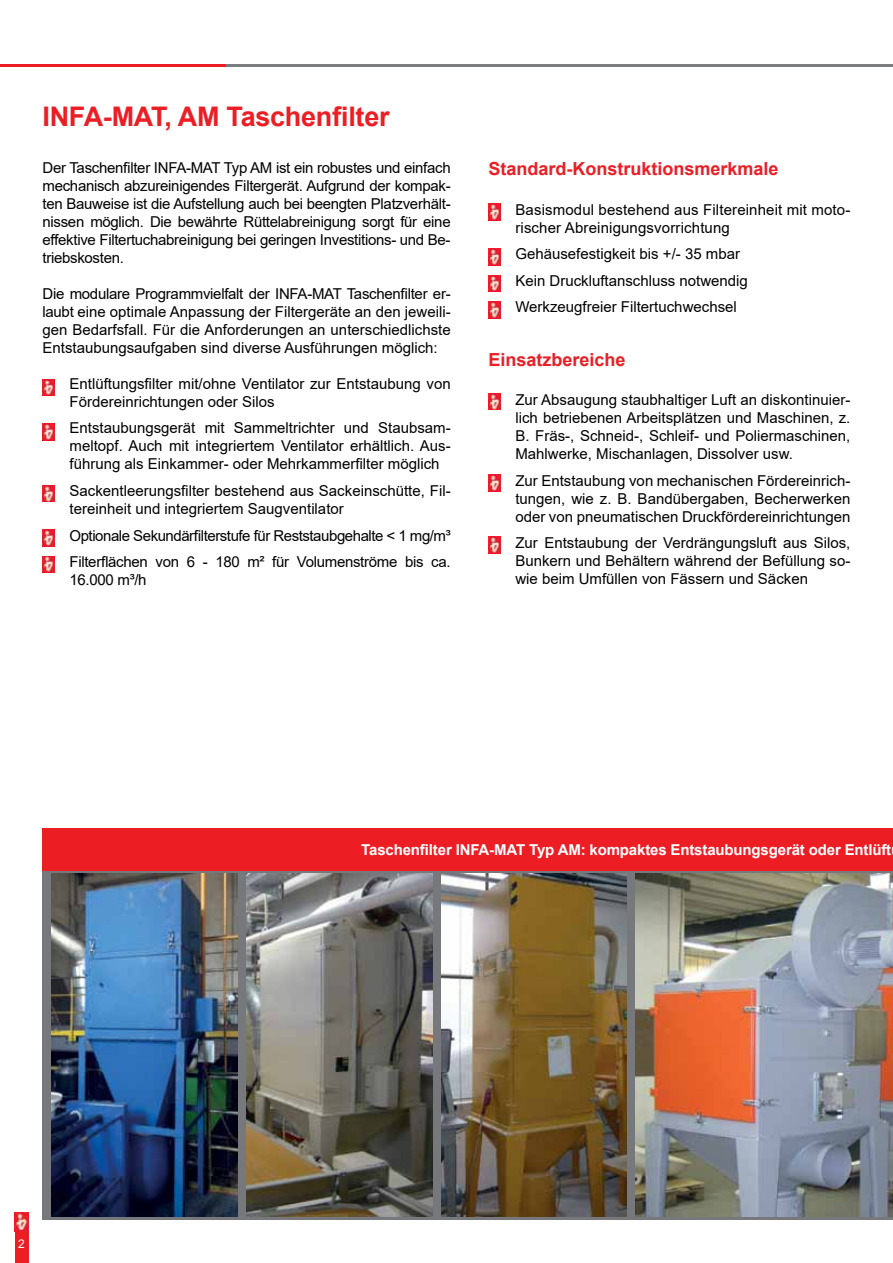
<style>
.page{position:relative;width:893px;height:1263px;background:#fff}
.page>*{position:absolute;margin:0;border:0;box-sizing:border-box;transform-origin:0 0}
.t1{font:700 27px "Arial";letter-spacing:-.01em;color:#ed1d24}
.t2{font:700 18px "Arial";color:#ed1d24}
.t3{font:15px/18px "Arial";color:#000;text-align:justify}
.t4{font:700 15px "Arial";letter-spacing:-.01em;color:#fff}
.t5{font:15px/18px "Arial";letter-spacing:-.02em;color:#000}
.t6{font:15px "Arial";letter-spacing:-.03em;color:#000}
.t7{font:12px "Arial";color:#fff}
</style>
<div class="page">
<hr style="left:139px;top:65px;width:754px;height:2px;background:#7b7d7e">
<hr style="left:0;top:65px;width:226px;height:2px;background:#ed1d24">
<div style="left:15px;top:1213px;width:14px;height:50px;background:#ed1d24"></div>
<img style="left:15px;top:1213px;width:14px;height:18px">
<img style="left:43px;top:379px;width:12px;height:17px">
<img style="left:43px;top:485px;width:12px;height:17px">
<img style="left:43px;top:424px;width:12px;height:17px">
<img style="left:43px;top:529px;width:12px;height:17px">
<img style="left:43px;top:556px;width:12px;height:17px">
<svg style="left:43px;top:871px;width:850px;height:349px;background:#747475"></svg>
<div style="left:43px;top:828px;width:850px;height:43px;background:#ed1d24"></div>
<img style="left:247px;top:874px;width:185px;height:343px">
<img style="left:441px;top:874px;width:185px;height:343px">
<img style="left:52px;top:874px;width:185px;height:343px">
<img style="left:636px;top:874px;width:257px;height:343px">
<img style="left:488px;top:393px;width:13px;height:17px">
<img style="left:488px;top:475px;width:13px;height:16px">
<img style="left:488px;top:537px;width:13px;height:16px">
<img style="left:488px;top:203px;width:13px;height:17px">
<img style="left:488px;top:249px;width:13px;height:16px">
<img style="left:488px;top:275px;width:13px;height:17px">
<img style="left:488px;top:301px;width:13px;height:17px">
<h1 class="t1" style="left:43px;top:97px;width:349px">INFA-MAT, AM Taschenfilter</h1>
<p class="t3" style="left:43px;top:159px;width:410px">Der Taschenfilter INFA-MAT Typ AM ist ein robustes und einfach mechanisch abzureinigendes Filtergerät. Aufgrund der kompak&shy;ten Bauweise ist die Aufstellung auch bei beengten Platzverhält&shy;nissen möglich. Die bewährte Rüttelabreinigung sorgt für eine effektive Filtertuchabreinigung bei geringen Investitions- und Be&shy;triebskosten.</p>
<p class="t3" style="left:43px;top:285px;width:410px">Die modulare Programmvielfalt der INFA-MAT Taschenfilter er&shy;laubt eine optimale Anpassung der Filtergeräte an den jeweili&shy;gen Bedarfsfall. Für die Anforderungen an unterschiedlichste Entstaubungsaufgaben sind diverse Ausführungen möglich:</p>
<p class="t3" style="left:70px;top:375px;width:383px;text-indent:-27px">• Entlüftungsfilter mit/ohne Ventilator zur Entstaubung von<br>Fördereinrichtungen oder Silos</p>
<p class="t3" style="left:70px;top:419px;width:383px;text-indent:-27px">• Entstaubungsgerät mit Sammeltrichter und Staubsam&shy;meltopf. Auch mit integriertem Ventilator erhältlich. Aus&shy;führung als Einkammer- oder Mehrkammerfilter möglich</p>
<p class="t3" style="left:70px;top:482px;width:383px;text-indent:-27px">• Sackentleerungsfilter bestehend aus Sackeinschütte, Fil&shy;tereinheit und integriertem Saugventilator</p>
<p class="t6" style="left:43px;top:525px;width:410px">• Optionale Sekundärfilterstufe für Reststaubgehalte &lt; 1 mg/m³</p>
<p class="t5" style="left:70px;top:553px;width:383px;text-indent:-27px">• Filterflächen von 6 - 180 m² für Volumenströme bis ca.<br>16.000 m³/h</p>
<p class="t2" style="left:488px;top:156px;width:292px">Standard-Konstruktionsmerkmale</p>
<p class="t3" style="left:515px;top:200px;width:336px;text-indent:-27px">• Basismodul bestehend aus Filtereinheit mit moto&shy;rischer Abreinigungsvorrichtung</p>
<p class="t3" style="left:488px;top:245px;width:253px">• Gehäusefestigkeit bis +/- 35 mbar</p>
<p class="t3" style="left:488px;top:271px;width:261px">• Kein Druckluftanschluss notwendig</p>
<p class="t3" style="left:488px;top:298px;width:250px">• Werkzeugfreier Filtertuchwechsel</p>
<p class="t2" style="left:488px;top:347px;width:139px">Einsatzbereiche</p>
<p class="t3" style="left:515px;top:391px;width:337px;text-indent:-27px">• Zur Absaugung staubhaltiger Luft an diskontinuier&shy;lich betriebenen Arbeitsplätzen und Maschinen, z.<br>B. Fräs-, Schneid-, Schleif- und Poliermaschinen, Mahlwerke, Mischanlagen, Dissolver usw.</p>
<p class="t3" style="left:515px;top:471px;width:337px;text-indent:-27px">• Zur Entstaubung von mechanischen Fördereinrich&shy;tungen, wie z. B. Bandübergaben, Becherwerken oder von pneumatischen Druckfördereinrichtungen</p>
<p class="t3" style="left:515px;top:534px;width:337px;text-indent:-27px">• Zur Entstaubung der Verdrängungsluft aus Silos, Bunkern und Behältern während der Befüllung so&shy;wie beim Umfüllen von Fässern und Säcken</p>
<p class="t4" style="left:361px;top:839px;width:531px">Taschenfilter INFA-MAT Typ AM: kompaktes Entstaubungsgerät oder Entlüft</p>
<p class="t7" style="left:18px;top:1235px;width:8px">2</p>
</div>
